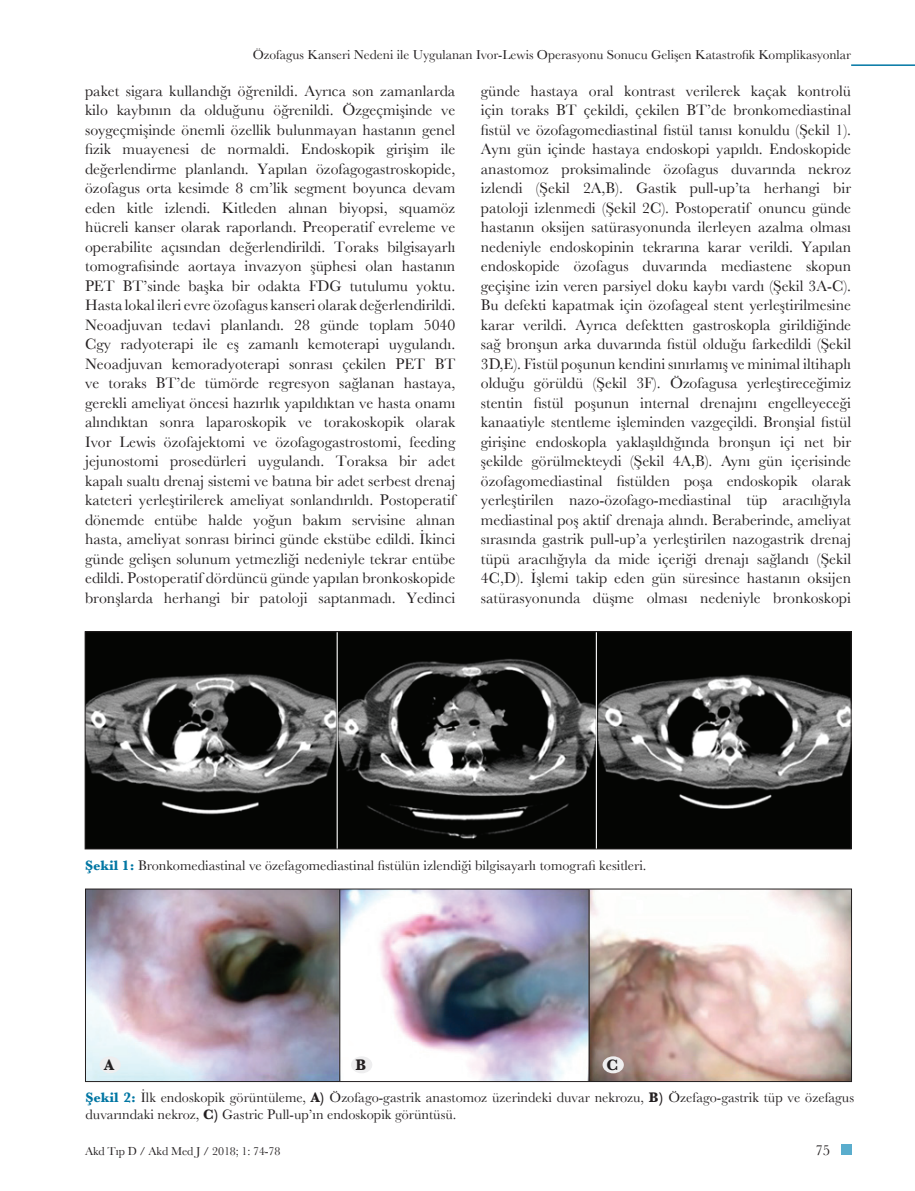
<style>
.page{position:relative;width:915px;height:1191px;background:#fff}
.page>*{position:absolute;margin:0;border:0;box-sizing:border-box;transform-origin:0 0}
.t1{font:15.75px/19.5px "Baskerville";color:#231f20;text-align:justify}
.t2{font:700 15.75px "Baskerville";color:#231f20}
.t3{font:15px "Baskerville";color:#231f20}
.t4{font:14.25px/16.5px "Baskerville";color:#231f20}
.t5{font:13.5px "Baskerville";color:#231f20}
.t6{font:12px "Baskerville";letter-spacing:-.01em;color:#231f20}
.s1{font-weight:700;color:#0076a3}
.s2{font-weight:700}
</style>
<div class="page">
<div style="left:840px;top:1144px;width:10px;height:10px;background:#5aadcd"></div>
<hr style="left:850px;top:64px;width:64px;height:2px;background:#0076a3">
<img style="left:87px;top:633px;width:762px;height:214px">
<div style="left:85px;top:631px;width:766px;height:218px;border:1px solid #231f20"></div>
<hr style="left:336px;top:632px;width:1px;height:216px;background:#fff">
<hr style="left:595px;top:632px;width:1px;height:216px;background:#fff">
<img style="left:87px;top:890px;width:762px;height:190px">
<div style="left:85px;top:888px;width:766px;height:194px;border:1px solid #231f20"></div>
<div style="left:602px;top:1056px;width:21px;height:17px;background:#eeeeef;border-radius:50%"></div>
<div style="left:351px;top:1056px;width:21px;height:17px;background:#eeeeef;border-radius:50%"></div>
<div style="left:99px;top:1056px;width:22px;height:17px;background:#eeeeef;border-radius:50%"></div>
<hr style="left:339px;top:889px;width:1px;height:192px;background:#231f20">
<hr style="left:588px;top:889px;width:1px;height:192px;background:#231f20">
<p class="t5" style="left:253px;top:46px;width:599px">Özofagus Kanseri Nedeni ile Uygulanan Ivor-Lewis Operasyonu Sonucu Gelişen Katastrofik Komplikasyonlar</p>
<p class="t1" style="left:85px;top:81px;width:371px">paket sigara kullandığı öğrenildi. Ayrıca son zamanlarda kilo kaybının da olduğunu öğrenildi. Özgeçmişinde ve soygeçmişinde önemli özellik bulunmayan hastanın genel fizik muayenesi de normaldi. Endoskopik girişim ile değerlendirme planlandı. Yapılan özofagogastroskopide, özofagus orta kesimde 8 cm’lik segment boyunca devam eden kitle izlendi. Kitleden alınan biyopsi, squamöz hücreli kanser olarak raporlandı. Preoperatif evreleme ve operabilite açısından değerlendirildi. Toraks bilgisayarlı tomografisinde aortaya invazyon şüphesi olan hastanın PET BT’sinde başka bir odakta FDG tutulumu yoktu.<br>Hasta lokal ileri evre özofagus kanseri olarak değerlendirildi.<br>Neoadjuvan tedavi planlandı. 28 günde toplam 5040<br>Cgy radyoterapi ile eş zamanlı kemoterapi uygulandı.<br>Neoadjuvan kemoradyoterapi sonrası çekilen PET BT ve toraks BT’de tümörde regresyon sağlanan hastaya, gerekli ameliyat öncesi hazırlık yapıldıktan ve hasta onamı alındıktan sonra laparoskopik ve torakoskopik olarak Ivor Lewis özofajektomi ve özofagogastrostomi, feeding jejunostomi prosedürleri uygulandı. Toraksa bir adet kapalı sualtı drenaj sistemi ve batına bir adet serbest drenaj kateteri yerleştirilerek ameliyat sonlandırıldı. Postoperatif dönemde entübe halde yoğun bakım servisine alınan hasta, ameliyat sonrası birinci günde ekstübe edildi. İkinci günde gelişen solunum yetmezliği nedeniyle tekrar entübe edildi. Postoperatif dördüncü günde yapılan bronkoskopide bronşlarda herhangi bir patoloji saptanmadı. Yedinci</p>
<p class="t1" style="left:480px;top:81px;width:371px">günde hastaya oral kontrast verilerek kaçak kontrolü için toraks BT çekildi, çekilen BT’de bronkomediastinal fistül ve özofagomediastinal fistül tanısı konuldu (Şekil 1).<br>Aynı gün içinde hastaya endoskopi yapıldı. Endoskopide anastomoz proksimalinde özofagus duvarında nekroz izlendi (Şekil 2A,B). Gastik pull-up’ta herhangi bir patoloji izlenmedi (Şekil 2C). Postoperatif onuncu günde hastanın oksijen satürasyonunda ilerleyen azalma olması nedeniyle endoskopinin tekrarına karar verildi. Yapılan endoskopide özofagus duvarında mediastene skopun geçişine izin veren parsiyel doku kaybı vardı (Şekil 3A-C).<br>Bu defekti kapatmak için özofageal stent yerleştirilmesine karar verildi. Ayrıca defektten gastroskopla girildiğinde sağ bronşun arka duvarında fistül olduğu farkedildi (Şekil 3D,E). Fistül poşunun kendini sınırlamış ve minimal iltihaplı olduğu görüldü (Şekil 3F). Özofagusa yerleştireceğimiz stentin fistül poşunun internal drenajını engelleyeceği kanaatiyle stentleme işleminden vazgeçildi. Bronşial fistül girişine endoskopla yaklaşıldığında bronşun içi net bir şekilde görülmekteydi (Şekil 4A,B). Aynı gün içerisinde özofagomediastinal fistülden poşa endoskopik olarak yerleştirilen nazo-özofago-mediastinal tüp aracılığıyla mediastinal poş aktif drenaja alındı. Beraberinde, ameliyat sırasında gastrik pull-up’a yerleştirilen nazogastrik drenaj tüpü aracılığıyla da mide içeriği drenajı sağlandı (Şekil 4C,D). İşlemi takip eden gün süresince hastanın oksijen satürasyonunda düşme olması nedeniyle bronkoskopi</p>
<p class="t4" style="left:85px;top:856px;width:562px"><span class="s1">Şekil 1:</span> Bronkomediastinal ve özefagomediastinal fistülün izlendiği bilgisayarlı tomografi kesitleri.</p>
<p class="t2" style="left:104px;top:1056px;width:12px">A</p>
<p class="t2" style="left:355px;top:1056px;width:12px">B</p>
<p class="t2" style="left:606px;top:1056px;width:13px">C</p>
<p class="t4" style="left:85px;top:1089px;width:769px"><span class="s1">Şekil 2:</span> İlk endoskopik görüntüleme, <span class="s2">A)</span> Özofago-gastrik anastomoz üzerindeki duvar nekrozu, <span class="s2">B)</span> Özefago-gastrik tüp ve özefagus duvarındaki nekroz, <span class="s2">C)</span> Gastric Pull-up’ın endoskopik görüntüsü.</p>
<p class="t6" style="left:85px;top:1144px;width:197px">Akd Tıp D / Akd Med J / 2018; 1: 74-78</p>
<p class="t3" style="left:815px;top:1141px;width:16px">75</p>
</div>
